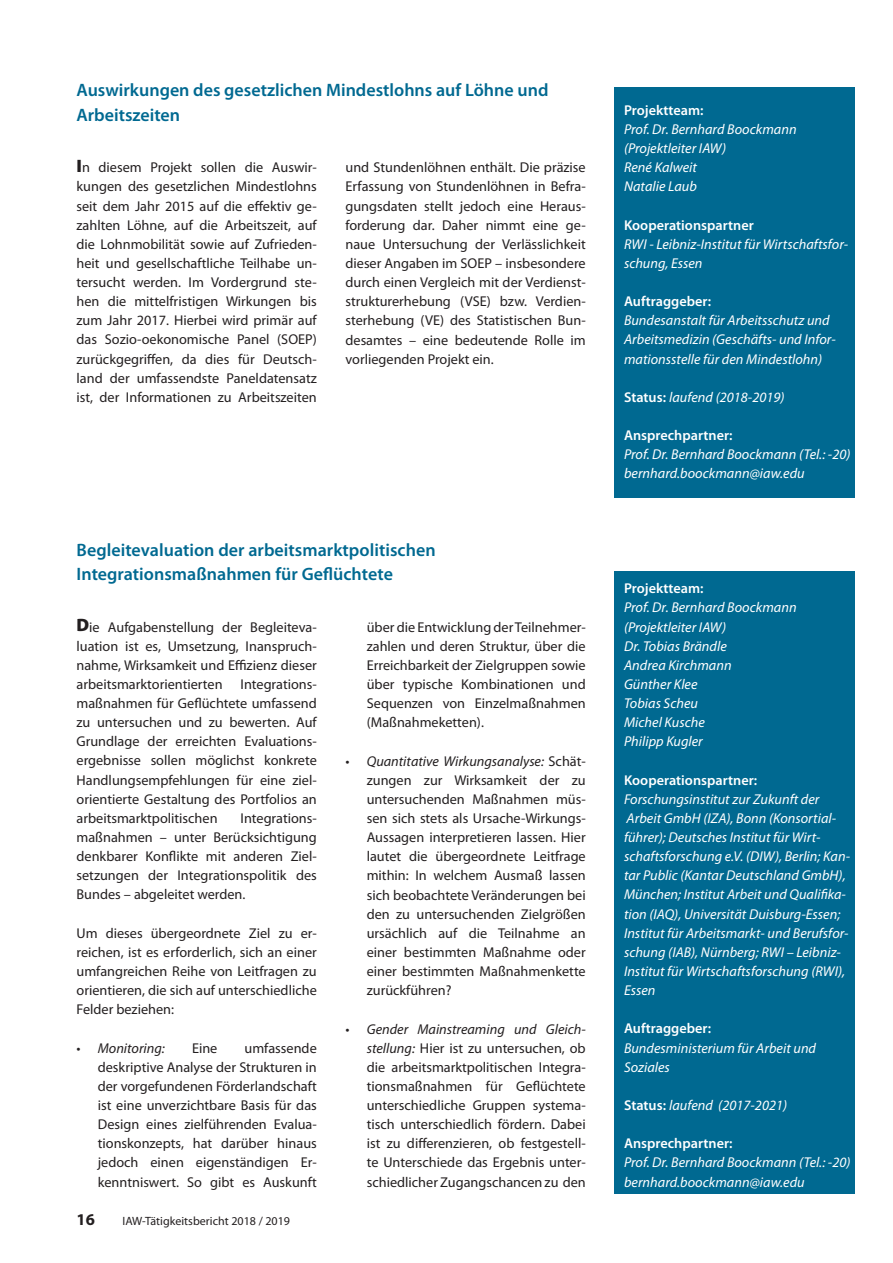
<style>
.page{position:relative;width:893px;height:1263px;background:#fff}
.page>*{position:absolute;margin:0;border:0;box-sizing:border-box;transform-origin:0 0}
.t1{font:600 18px/24.3px "Myriad Pro";color:#006991}
.t2{font:700 16.5px "Myriad Pro";color:#231f20}
.t3{font:14.25px/19.2px "Myriad Pro";color:#231f20;text-align:justify}
.t4{font:italic 14.25px/19.2px "Myriad Pro";color:#fff}
.t5{font:600 14.25px "Myriad Pro";color:#fff}
.t6{font:italic 14.25px "Myriad Pro";color:#231f20}
.t7{font:12px "Myriad Pro";color:#231f20}
.s1{font-weight:900;font-size:18px}
.s2{font-style:italic}
.s3{font-weight:600;font-style:normal}
</style>
<div class="page">
<div style="left:614px;top:87px;width:241px;height:410px;background:#006991"></div>
<div style="left:614px;top:571px;width:241px;height:622px;background:#006991"></div>
<p class="t1" style="left:77px;top:78px;width:473px">Auswirkungen des gesetzlichen Mindestlohns auf Löhne und<br>Arbeitszeiten</p>
<p class="t3" style="left:77px;top:158px;width:242px"><span class="s1">I</span>n diesem Projekt sollen die Auswir&shy;kungen des gesetzlichen Mindestlohns seit dem Jahr 2015 auf die effektiv ge&shy;zahlten Löhne, auf die Arbeitszeit, auf die Lohnmobilität sowie auf Zufrieden&shy;heit und gesellschaftliche Teilhabe un&shy;tersucht werden. Im Vordergrund ste&shy;hen die mittelfristigen Wirkungen bis zum Jahr 2017. Hierbei wird primär auf das Sozio-oekonomische Panel (SOEP) zurückgegriffen, da dies für Deutsch&shy;land der umfassendste Paneldatensatz ist, der Informationen zu Arbeitszeiten</p>
<p class="t3" style="left:345px;top:158px;width:242px">und Stundenlöhnen enthält. Die präzise Erfassung von Stundenlöhnen in Befra&shy;gungsdaten stellt jedoch eine Heraus&shy;forderung dar. Daher nimmt eine ge&shy;naue Untersuchung der Verlässlichkeit dieser Angaben im SOEP – insbesondere durch einen Vergleich mit der Verdienst&shy;strukturerhebung (VSE) bzw. Verdien&shy;sterhebung (VE) des Statistischen Bun&shy;desamtes – eine bedeutende Rolle im vorliegenden Projekt ein.</p>
<p class="t1" style="left:77px;top:537px;width:361px">Begleitevaluation der arbeitsmarktpolitischen<br>Integrationsmaßnahmen für Geflüchtete</p>
<p class="t3" style="left:77px;top:617px;width:242px"><span class="s1">D</span>ie Aufgabenstellung der Begleiteva&shy;luation ist es, Umsetzung, Inanspruch&shy;nahme, Wirksamkeit und Effizienz dieser arbeitsmarktorientierten</p>
<p class="t3" style="left:367px;top:617px;width:221px">über die Entwicklung der Teilnehmer&shy;zahlen und deren Struktur, über die Erreichbarkeit der Zielgruppen sowie über typische Kombinationen und Sequenzen von Einzelmaßnahmen (Maßnahmeketten).</p>
<p class="t3" style="left:367px;top:751px;width:221px;text-indent:-21px"><span class="s2">• Quantitative Wirkungsanalyse:</span> Schät&shy;zungen zur Wirksamkeit der zu untersuchenden Maßnahmen müs&shy;sen sich stets als Ursache-Wirkungs-Aussagen interpretieren lassen. Hier lautet die übergeordnete Leitfrage mithin: In welchem Ausmaß lassen sich beobachtete Veränderungen bei den zu untersuchenden Zielgrößen ursächlich auf die Teilnahme an einer bestimmten Maßnahme oder einer bestimmten Maßnahmenkette zurückführen?</p>
<p class="t3" style="left:367px;top:1019px;width:221px;text-align:left;text-indent:-21px"><span class="s2">• Gender Mainstreaming und Gleich&shy;stellung:</span> Hier ist zu untersuchen, ob die arbeitsmarktpolitischen Integra&shy;tionsmaßnahmen für Geflüchtete unterschiedliche Gruppen systema&shy;tisch unterschiedlich fördern. Dabei ist zu differenzieren, ob festgestell-- te Unterschiede das Ergebnis unter&shy;schiedlicher Zugangschancen zu den</p>
<p class="t3" style="left:77px;top:674px;width:242px;text-align:left;text-indent:164px">Integrations&shy;maßnahmen für Geflüchtete umfassend zu untersuchen und zu bewerten. Auf Grundlage der erreichten Evaluations&shy;ergebnisse sollen möglichst konkrete Handlungsempfehlungen für eine ziel-- orientierte Gestaltung des Portfolios an arbeitsmarktpolitischen</p>
<p class="t3" style="left:77px;top:808px;width:242px;text-indent:164px">Integrations&shy;maßnahmen – unter Berücksichtigung denkbarer Konflikte mit anderen Ziel&shy;setzungen der Integrationspolitik des Bundes – abgeleitet werden.</p>
<p class="t3" style="left:77px;top:923px;width:242px">Um dieses übergeordnete Ziel zu er&shy;reichen, ist es erforderlich, sich an einer umfangreichen Reihe von Leitfragen zu orientieren, die sich auf unterschiedliche Felder beziehen:</p>
<p class="t6" style="left:77px;top:1039px;width:90px">• Monitoring:</p>
<p class="t3" style="left:192px;top:1038px;width:27px">Eine</p>
<p class="t3" style="left:98px;top:1038px;width:221px;text-indent:147px">umfassende deskriptive Analyse der Strukturen in der vorgefundenen Förderlandschaft ist eine unverzichtbare Basis für das Design eines zielführenden Evalua&shy;tionskonzepts, hat darüber hinaus jedoch einen eigenständigen Er&shy;kenntniswert. So gibt es Auskunft</p>
<p class="t2" style="left:77px;top:1208px;width:20px">16</p>
<p class="t7" style="left:123px;top:1213px;width:169px">IAW-Tätigkeitsbericht 2018 / 2019</p>
<p class="t5" style="left:624px;top:101px;width:81px">Projektteam:</p>
<p class="t4" style="left:624px;top:119px;width:174px">Prof. Dr. Bernhard Boockmann (Projektleiter IAW)<br>René Kalweit<br>Natalie Laub</p>
<p class="t5" style="left:624px;top:216px;width:131px">Kooperationspartner</p>
<p class="t4" style="left:624px;top:234px;width:226px">RWI - Leibniz-Institut für Wirtschaftsfor&shy;schung, Essen</p>
<p class="t5" style="left:624px;top:292px;width:89px">Auftraggeber:</p>
<p class="t4" style="left:624px;top:311px;width:213px">Bundesanstalt für Arbeitsschutz und<br>Arbeitsmedizin (Geschäfts- und Infor&shy;mationsstelle für den Mindestlohn)</p>
<p class="t4" style="left:624px;top:387px;width:162px"><span class="s3">Status:</span> laufend (2018-2019)</p>
<p class="t5" style="left:624px;top:426px;width:110px">Ansprechpartner:</p>
<p class="t4" style="left:624px;top:445px;width:228px">Prof. Dr. Bernhard Boockmann (Tel.: -20) bernhard.boockmann@iaw.edu</p>
<p class="t5" style="left:624px;top:579px;width:81px">Projektteam:</p>
<p class="t4" style="left:624px;top:598px;width:174px">Prof. Dr. Bernhard Boockmann (Projektleiter IAW)<br>Dr. Tobias Brändle<br>Andrea Kirchmann<br>Günther Klee<br>Tobias Scheu<br>Michel Kusche<br>Philipp Kugler</p>
<p class="t5" style="left:624px;top:771px;width:135px">Kooperationspartner:</p>
<p class="t4" style="left:624px;top:789px;width:228px">Forschungsinstitut zur Zukunft der Arbeit GmbH (IZA), Bonn (Konsortial&shy;führer); Deutsches Institut für Wirt&shy;schaftsforschung e.V. (DIW), Berlin; Kan&shy;tar Public (Kantar Deutschland GmbH), München; Institut Arbeit und Qualifika&shy;tion (IAQ), Universität Duisburg-Essen; Institut für Arbeitsmarkt- und Berufsfor&shy;schung (IAB), Nürnberg; RWI – Leibniz-Institut für Wirtschaftsforschung (RWI), Essen</p>
<p class="t5" style="left:624px;top:1019px;width:89px">Auftraggeber:</p>
<p class="t4" style="left:624px;top:1038px;width:194px">Bundesministerium für Arbeit und<br>Soziales</p>
<p class="t4" style="left:624px;top:1095px;width:165px"><span class="s3">Status:</span> laufend (2017-2021)</p>
<p class="t5" style="left:624px;top:1134px;width:110px">Ansprechpartner:</p>
<p class="t4" style="left:624px;top:1153px;width:228px">Prof. Dr. Bernhard Boockmann (Tel.: -20) bernhard.boockmann@iaw.edu</p>
</div>
